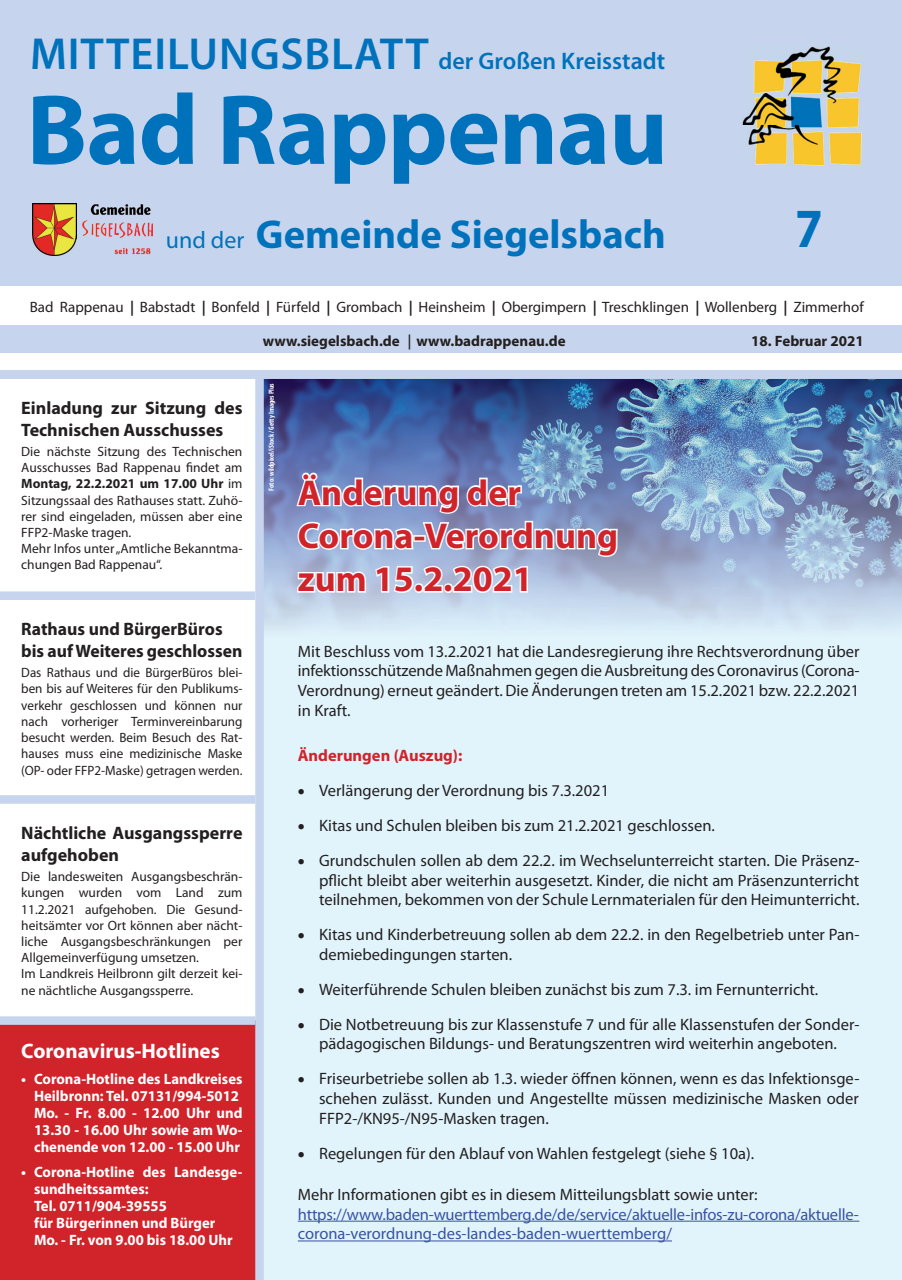
<style>
.page{position:relative;width:902px;height:1280px;background:#fff}
.page>*{position:absolute;margin:0;border:0;box-sizing:border-box;transform-origin:0 0}
.t1{font:700 100.5px "Myriad Pro";letter-spacing:-.01em;color:#0072bc}
.t2{font:700 55.5px "Myriad Pro";color:#0072bc;scale:.9 1}
.t3{font:700 40.5px "Myriad Pro";color:#0072bc}
.t4{font:700 36px/43.2px "Myriad Pro";color:#d1232a}
.t5{font:600 24px "Myriad Pro";color:#0072bc}
.t6{font:700 21px "Myriad Pro";color:#fff}
.t7{font:700 18px/21.6px "Myriad Pro";color:#231f20}
.t8{font:16.5px/19.8px "Myriad Pro";color:#231f20;text-align:justify}
.t9{font:16.5px/19.8px "Myriad Pro";letter-spacing:-.01em;color:#3853a3}
.t10{font:700 16.5px "Myriad Pro";color:#d1232a}
.t11{font:700 15px/17px "Myriad Pro";color:#fff}
.t12{font:15px "Myriad Pro";color:#231f20}
.t13{font:700 15px "Myriad Pro";color:#231f20}
.t14{font:13.5px/16.2px "Myriad Pro";color:#231f20}
.t15{font:700 condensed 7.5px "Myriad Pro";color:#fff}
.s1{font-size:45px}
.s2{font-weight:400;font-size:24px}
.s3{font-weight:700;font-style:italic}
.s4{font-family:"Futura BT";font-weight:500}
.s5{font-weight:700}
</style>
<div class="page">
<div style="left:0;top:1020px;width:255px;height:260px;background:#d1232a"></div>
<div style="left:264px;top:391px;width:637px;height:889px;background:#e1f4fc"></div>
<img style="left:264px;top:379px;width:102px;height:12px">
<img style="left:366px;top:379px;width:535px;height:12px">
<img style="left:264px;top:391px;width:637px;height:239px">
<hr style="left:298px;top:1221px;width:561px;height:1px;background:#3853a3">
<hr style="left:298px;top:1240px;width:374px;height:1px;background:#3853a3">
<svg style="left:294px;top:460px;width:325px;height:144px;background:#a9b8d8"></svg>
<div style="left:0;top:370px;width:901px;height:9px;background:#c6d5ed"></div>
<div style="left:255px;top:378px;width:9px;height:902px;background:#c6d5ed"></div>
<div style="left:0;top:591px;width:255px;height:9px;background:#c6d5ed"></div>
<div style="left:0;top:795px;width:255px;height:9px;background:#c6d5ed"></div>
<div style="left:0;top:1016px;width:255px;height:9px;background:#c6d5ed"></div>
<div style="left:0;top:326px;width:901px;height:27px;background:#c6d5ed"></div>
<div style="left:0;top:0;width:901px;height:286px;background:#c6d5ed"></div>
<img style="left:742px;top:46px;width:119px;height:120px">
<img style="left:33px;top:204px;width:44px;height:51px">
<img style="left:82px;top:204px;width:70px;height:51px">
<h3 class="t5" style="left:30px;top:45px;width:636px"><span class="s1">MITTEILUNGSBLATT</span> der Großen Kreisstadt</h3>
<h1 class="t1" style="left:27px;top:64px;width:642px">Bad Rappenau</h1>
<h3 class="t3" style="left:166px;top:208px;width:501px"><span class="s2">und der</span> Gemeinde Siegelsbach</h3>
<h2 class="t2" style="left:795px;top:192px;width:32px">7</h2>
<p class="t12" style="left:30px;top:297px;width:835px">Bad Rappenau <span class="s3">|</span> Babstadt <span class="s3">|</span> Bonfeld <span class="s3">|</span> Fürfeld <span class="s3">|</span> Grombach <span class="s3">|</span> Heinsheim <span class="s3">|</span> Obergimpern <span class="s3">|</span> Treschklingen <span class="s3">|</span> Wollenberg <span class="s3">|</span> Zimmerhof</p>
<p class="t13" style="left:263px;top:331px;width:304px">www.siegelsbach.de <span class="s4">|</span> www.badrappenau.de</p>
<p class="t13" style="left:751px;top:331px;width:114px">18. Februar 2021</p>
<p class="t7" style="left:21px;top:396px;width:223px">Einladung zur Sitzung des<br>Technischen Ausschusses</p>
<p class="t14" style="left:21px;top:443px;width:223px">Die nächste Sitzung des Technischen Ausschusses Bad Rappenau findet am <span class="s5">Montag, 22.2.2021 um 17.00 Uhr</span> im Sitzungssaal des Rathauses statt. Zuhö&shy;rer sind eingeladen, müssen aber eine FFP2-Maske tragen.<br>Mehr Infos unter „Amtliche Bekanntma&shy;chungen Bad Rappenau“.</p>
<p class="t7" style="left:21px;top:618px;width:223px">Rathaus und BürgerBüros bis auf Weiteres geschlossen</p>
<p class="t14" style="left:21px;top:664px;width:223px;text-align:justify">Das Rathaus und die BürgerBüros blei&shy;ben bis auf Weiteres für den Publikums&shy;verkehr geschlossen und können nur nach vorheriger Terminvereinbarung besucht werden. Beim Besuch des Rat&shy;hauses muss eine medizinische Maske (OP- oder FFP2-Maske) getragen werden.</p>
<p class="t7" style="left:21px;top:821px;width:223px">Nächtliche Ausgangssperre aufgehoben</p>
<p class="t14" style="left:21px;top:868px;width:223px">Die landesweiten Ausgangsbeschrän&shy;kungen wurden vom Land zum 11.2.2021 aufgehoben. Die Gesund&shy;heitsämter vor Ort können aber nächt&shy;liche Ausgangsbeschränkungen per Allgemeinverfügung umsetzen.<br>Im Landkreis Heilbronn gilt derzeit kei&shy;ne nächtliche Ausgangssperre.</p>
<p class="t6" style="left:21px;top:1037px;width:200px">Coronavirus-Hotlines</p>
<p class="t11" style="left:34px;top:1070px;width:210px;text-indent:-13px">• Corona-Hotline des Landkreises<br>Heilbronn: Tel. 07131/994-5012<br>Mo. - Fr. 8.00 - 12.00 Uhr und<br>13.30 - 16.00 Uhr sowie am Wo&shy;chenende von 12.00 - 15.00 Uhr</p>
<p class="t11" style="left:34px;top:1163px;width:210px;text-indent:-13px">• Corona-Hotline des Landesge&shy;sundheitssamtes:<br>Tel. 0711/904-39555<br>für Bürgerinnen und Bürger<br>Mo. - Fr. von 9.00 bis 18.00 Uhr</p>
<p class="t15" style="left:266px;top:490px;width:109px;rotate:-90deg">Foto: wildpixel/iStock / Getty Images Plus</p>
<h3 class="t4" style="left:298px;top:470px;width:322px">Änderung der<br>Corona-Verordnung zum 15.2.2021</h3>
<p class="t8" style="left:298px;top:641px;width:563px">Mit Beschluss vom 13.2.2021 hat die Landesregierung ihre Rechtsverordnung über infektionsschützende Maßnahmen gegen die Ausbreitung des Coronavirus (Corona-Verordnung) erneut geändert. Die Änderungen treten am 15.2.2021 bzw. 22.2.2021 in Kraft.</p>
<p class="t10" style="left:298px;top:745px;width:166px">Änderungen (Auszug):</p>
<p class="t8" style="left:298px;top:780px;width:313px">• Verlängerung der Verordnung bis 7.3.2021</p>
<p class="t8" style="left:298px;top:815px;width:418px">• Kitas und Schulen bleiben bis zum 21.2.2021 geschlossen.</p>
<p class="t8" style="left:319px;top:850px;width:542px;text-indent:-21px">• Grundschulen sollen ab dem 22.2. im Wechselunterreicht starten. Die Präsenz&shy;pflicht bleibt aber weiterhin ausgesetzt. Kinder, die nicht am Präsenzunterricht teilnehmen, bekommen von der Schule Lernmaterialen für den Heimunterricht.</p>
<p class="t8" style="left:319px;top:924px;width:542px;text-indent:-21px">• Kitas und Kinderbetreuung sollen ab dem 22.2. in den Regelbetrieb unter Pan&shy;demiebedingungen starten.</p>
<p class="t8" style="left:298px;top:979px;width:522px">• Weiterführende Schulen bleiben zunächst bis zum 7.3. im Fernunterricht.</p>
<p class="t8" style="left:298px;top:1014px;width:563px;text-align:center">• Die Notbetreuung bis zur Klassenstufe 7 und für alle Klassenstufen der Sonder&shy;pädagogischen Bildungs- und Beratungszentren wird weiterhin angeboten.</p>
<p class="t8" style="left:319px;top:1068px;width:541px;text-indent:-21px">• Friseurbetriebe sollen ab 1.3. wieder öffnen können, wenn es das Infektionsge&shy;schehen zulässt. Kunden und Angestellte müssen medizinische Masken oder FFP2-/KN95-/N95-Masken tragen.</p>
<p class="t8" style="left:298px;top:1143px;width:458px">• Regelungen für den Ablauf von Wahlen festgelegt (siehe § 10a).</p>
<p class="t8" style="left:298px;top:1184px;width:461px">Mehr Informationen gibt es in diesem Mitteilungsblatt sowie unter:</p>
<p class="t9" style="left:298px;top:1204px;width:562px">https://www.baden-wuerttemberg.de/de/service/aktuelle-infos-zu-corona/aktuelle&shy;corona-verordnung-des-landes-baden-wuerttemberg/</p>
</div>
